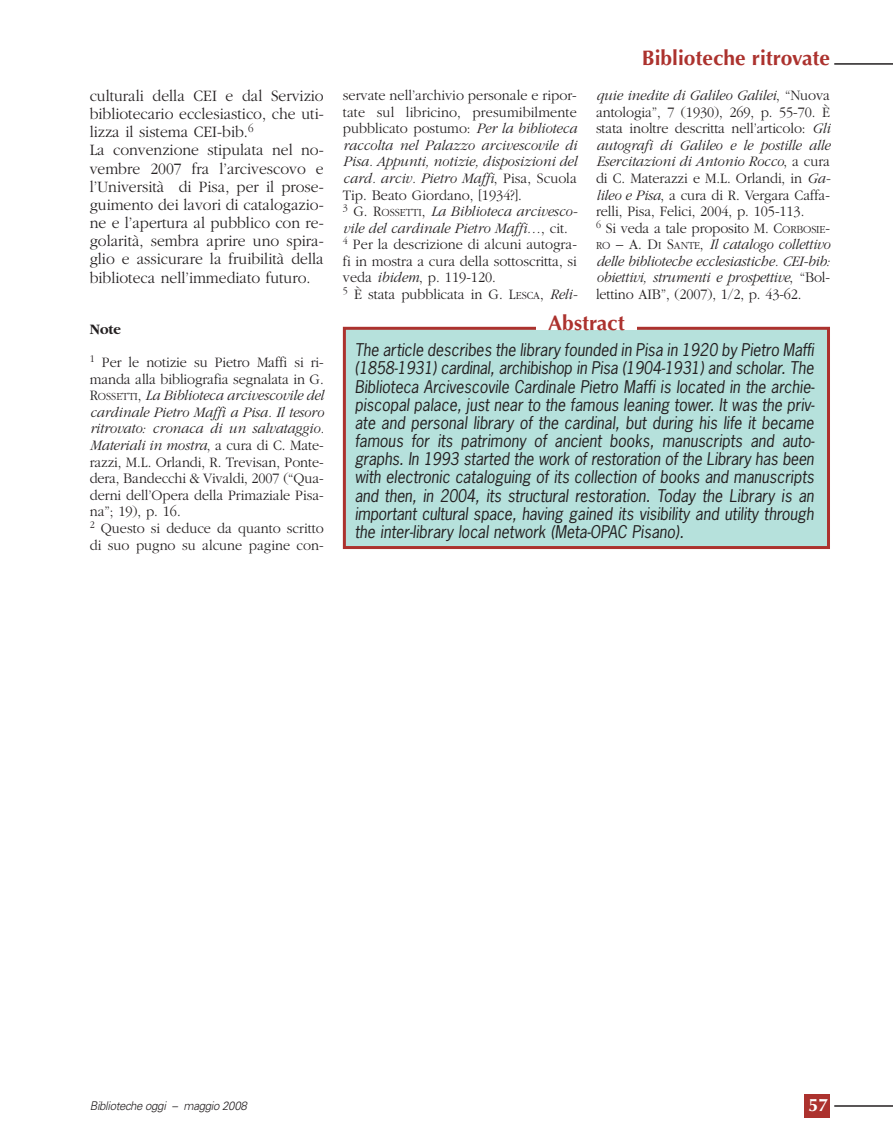
<style>
.page{position:relative;width:893px;height:1148px;background:#fff}
.page>*{position:absolute;margin:0;border:0;box-sizing:border-box;transform-origin:0 0}
.t1{font:700 21px "Optima";color:#ac322e}
.t2{font:700 18px "Optima";color:#fff}
.t3{font:italic 16.5px/18.1px "News Gothic";color:#231f20;text-align:justify;scale:.95 1}
.t4{font:300 16.5px/18.1px "Garamond";color:#231f20;scale:.95 1}
.t5{font:300 15px/16.6px "Garamond";letter-spacing:-.005em;color:#231f20;scale:.95 1}
.t6{font:700 15px "Garamond";color:#231f20;scale:.95 1}
.t7{font:italic 300 12px "Univers";letter-spacing:-.03em;color:#231f20;scale:.95 1}
.s1{font-size:11.25px}
.s2{font-style:italic}
</style>
<div class="page">
<div style="left:804px;top:1094px;width:26px;height:23px;background:#ac322e"></div>
<hr style="left:834px;top:1105px;width:58px;height:1px;background:#231f20">
<hr style="left:834px;top:63px;width:58px;height:2px;background:#231f20">
<div style="left:344px;top:328px;width:484px;height:219px;background:#b6e1dc"></div>
<div style="left:343px;top:327px;width:487px;height:222px;border:3px solid #ac322e"></div>
<div style="left:536px;top:324px;width:100px;height:6px;background:#fff"></div>
<p class="t4" style="left:90px;top:88px;width:248px">culturali della CEI e dal Servizio bibliotecario ecclesiastico, che uti&shy;lizza il sistema CEI-bib.<sup>6<br></sup>La convenzione stipulata nel no&shy;vembre 2007 fra l’arcivescovo e l’Università di Pisa, per il prose&shy;guimento dei lavori di catalogazio&shy;ne e l’apertura al pubblico con re&shy;golarità, sembra aprire uno spira&shy;glio e assicurare la fruibilità della biblioteca nell’immediato futuro.</p>
<p class="t6" style="left:90px;top:323px;width:34px">Note</p>
<p class="t5" style="left:90px;top:355px;width:248px"><sup>1</sup> Per le notizie su Pietro Maffi si ri&shy;manda alla bibliografia segnalata in G.<br>R<span class="s1">OSSETTI</span>, <span class="s2">La Biblioteca arcivescovile del cardinale Pietro Maffi a Pisa. Il tesoro ritrovato: cronaca di un salvataggio.<br>Materiali in mostra</span>, a cura di C. Mate&shy;razzi, M.L. Orlandi, R. Trevisan, Ponte&shy;dera, Bandecchi &amp; Vivaldi, 2007 (“Qua&shy;derni dell’Opera della Primaziale Pisa&shy;na”; 19), p. 16.<br><sup>2</sup> Questo si deduce da quanto scritto di suo pugno su alcune pagine con-</p>
<h1 class="t1" style="left:642px;top:49px;width:190px">Biblioteche ritrovate</h1>
<p class="t5" style="left:343px;top:88px;width:248px">servate nell’archivio personale e ripor&shy;tate sul libricino, presumibilmente pubblicato postumo: <span class="s2">Per la biblioteca raccolta nel Palazzo arcivescovile di Pisa. Appunti, notizie, disposizioni del card. arciv. Pietro Maffi</span>, Pisa, Scuola Tip. Beato Giordano, [1934?].<br><sup>3</sup> G. R<span class="s1">OSSETTI</span>, <span class="s2">La Biblioteca arcivesco&shy;vile del cardinale Pietro Maffi…</span>, cit.<br><sup>4</sup> Per la descrizione di alcuni autogra&shy;fi in mostra a cura della sottoscritta, si veda <span class="s2">ibidem</span>, p. 119-120.<br><sup>5</sup> È stata pubblicata in G. L<span class="s1">ESCA</span>, <span class="s2">Reli-</span></p>
<p class="t5" style="left:596px;top:88px;width:248px"><span class="s2">quie inedite di Galileo Galilei</span>, “Nuova antologia”, 7 (1930), 269, p. 55-70. È stata inoltre descritta nell’articolo: <span class="s2">Gli autografi di Galileo e le postille alle Esercitazioni di Antonio Rocco</span>, a cura di C. Materazzi e M.L. Orlandi, in <span class="s2">Ga&shy;lileo e Pisa</span>, a cura di R. Vergara Caffa&shy;relli, Pisa, Felici, 2004, p. 105-113.<br><sup>6</sup> Si veda a tale proposito M. C<span class="s1">ORBOSIE</span>-<span class="s1">RO</span> – A. D<span class="s1">I</span> S<span class="s1">ANTE</span>, <span class="s2">Il catalogo collettivo delle biblioteche ecclesiastiche. CEI-bib: obiettivi, strumenti e prospettive</span>, “Bol&shy;lettino AIB”, (2007), 1/2, p. 43-62.</p>
<h1 class="t1" style="left:548px;top:314px;width:78px">Abstract</h1>
<p class="t3" style="left:355px;top:342px;width:485px">The article describes the library founded in Pisa in 1920 by Pietro Maffi (1858-1931) cardinal, archibishop in Pisa (1904-1931) and scholar. The Biblioteca Arcivescovile Cardinale Pietro Maffi is located in the archie&shy;piscopal palace, just near to the famous leaning tower. It was the priv&shy;ate and personal library of the cardinal, but during his life it became famous for its patrimony of ancient books, manuscripts and auto&shy;graphs. In 1993 started the work of restoration of the Library has been with electronic cataloguing of its collection of books and manuscripts and then, in 2004, its structural restoration. Today the Library is an important cultural space, having gained its visibility and utility through the inter-library local network (Meta-OPAC Pisano).</p>
<p class="t7" style="left:90px;top:1100px;width:167px">Biblioteche oggi – maggio 2008</p>
<p class="t2" style="left:808px;top:1097px;width:22px">57</p>
</div>
